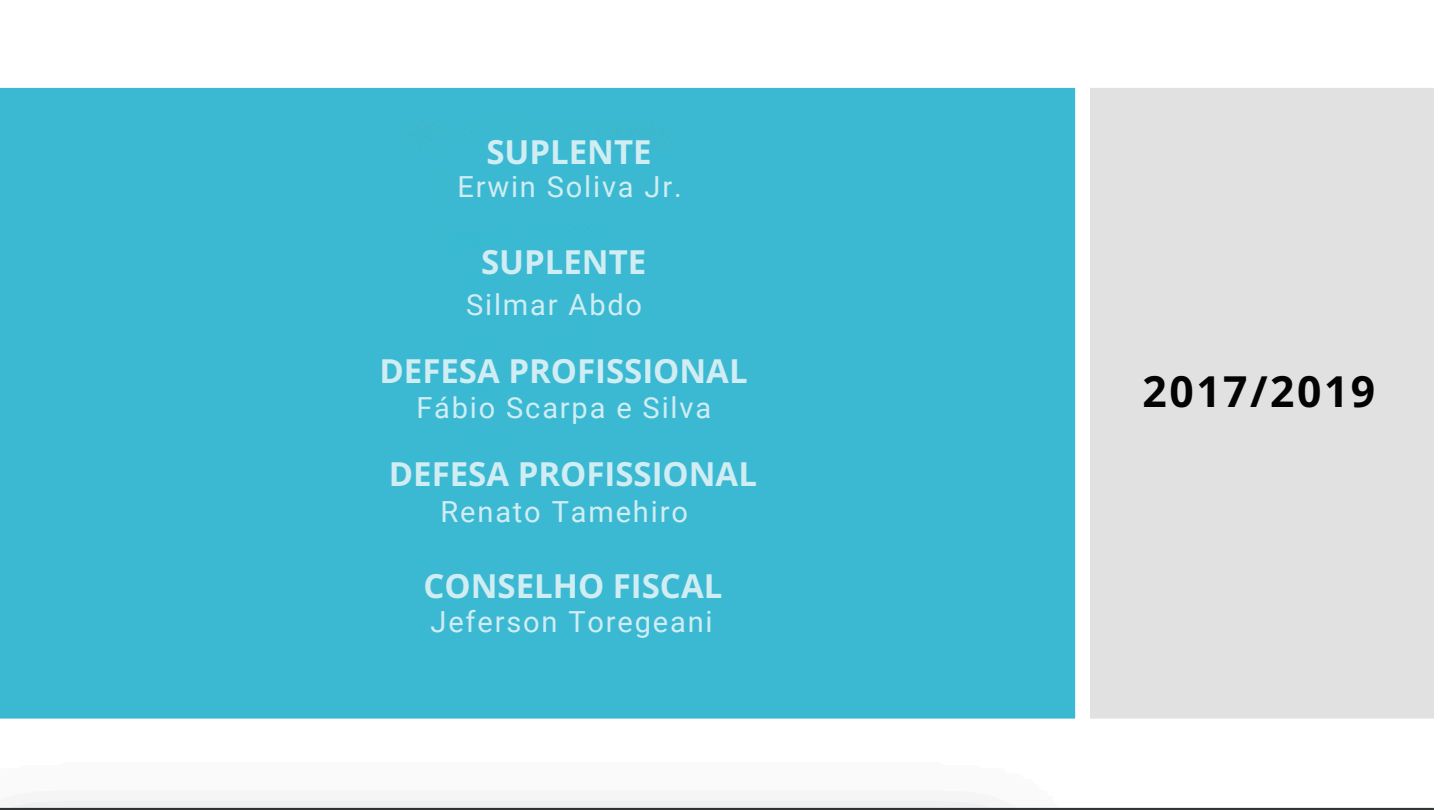
<style>
.page{position:relative;width:1440px;height:810px;background:#fff}
.page>*{position:absolute;margin:0;border:0;box-sizing:border-box;transform-origin:0 0}
.t1{font:700 42.7px "Open Sans";letter-spacing:.06em;color:#030303}
.t2{font:700 33px "Open Sans";color:#d0edf3}
.t3{font:29px "Roboto";letter-spacing:.065em;color:#d0edf3}
</style>
<div class="page">
<img style="left:0;top:87px;width:1433px;height:723px">
<p class="t2" style="left:486px;top:129px;width:167px">SUPLENTE</p>
<h2 class="t3" style="left:457px;top:171px;width:226px">Erwin Soliva Jr.</h2>
<p class="t2" style="left:481px;top:239px;width:167px">SUPLENTE</p>
<h2 class="t3" style="left:466px;top:288px;width:178px">Silmar Abdo</h2>
<h2 class="t2" style="left:379px;top:348px;width:370px">DEFESA PROFISSIONAL</h2>
<h2 class="t3" style="left:416px;top:391px;width:296px">Fábio Scarpa e Silva</h2>
<h2 class="t2" style="left:389px;top:451px;width:370px">DEFESA PROFISSIONAL</h2>
<p class="t3" style="left:441px;top:495px;width:249px">Renato Tamehiro</p>
<p class="t2" style="left:424px;top:563px;width:300px">CONSELHO FISCAL</p>
<h1 class="t3" style="left:431px;top:605px;width:284px">Jeferson Toregeani</h1>
<p class="t1" style="left:1143px;top:361px;width:234px">2017/2019</p>
</div>
